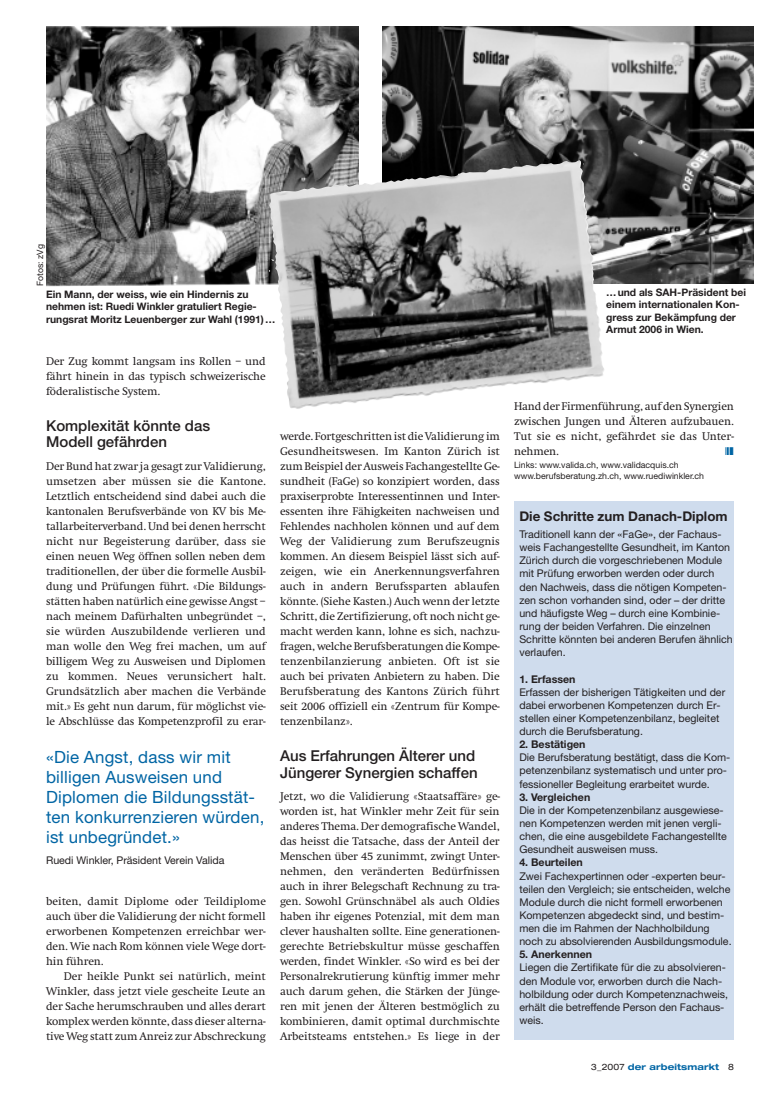
<style>
.page{position:relative;width:780px;height:1099px;background:#fff}
.page>*{position:absolute;margin:0;border:0;box-sizing:border-box;transform-origin:0 0}
.t1{font:16.88px/20px "Helvetica Neue";letter-spacing:.01em;color:#0065a4}
.t2{font:500 15px/16.2px "Helvetica Neue";color:#231f20}
.t3{font:700 13.38px "Helvetica Neue";color:#231f20}
.t4{font:11.5px/15px "Swift";letter-spacing:-.01em;color:#231f20;text-align:justify}
.t5{font:11.25px "Zapf Dingbats";color:#0065a4;scale:.9 1}
.t6{font:10.62px/13.1px "Helvetica Neue";color:#231f20}
.t7{font:700 10.62px "Helvetica Neue";color:#231f20}
.t8{font:700 10.25px/12.5px "Helvetica Neue";color:#231f20}
.t9{font:8.75px/11.2px "Helvetica Neue";color:#231f20}
.t10{font:700 expanded 8.75px "Helvetica Neue";letter-spacing:.015em;color:#0065a4}
.s1{font-weight:400;color:#231f20}
</style>
<div class="page">
<div style="left:514px;top:501px;width:219px;height:539px;background:#cfdced"></div>
<img style="left:46px;top:26px;width:312px;height:261px">
<img style="left:383px;top:26px;width:370px;height:257px">
<img style="left:279px;top:160px;width:325px;height:249px">
<p class="t9" style="left:35px;top:286px;width:43px;rotate:-90deg">Fotos: zVg</p>
<p class="t8" style="left:46px;top:289px;width:231px">Ein Mann, der weiss, wie ein Hindernis zu nehmen ist: Ruedi Winkler gratuliert Regie&shy;rungsrat Moritz Leuenberger zur Wahl (1991)…</p>
<p class="t8" style="left:606px;top:286px;width:141px">…und als SAH-Präsident bei einem internationalen Kon&shy;gress zur Bekämpfung der<br>Armut 2006 in Wien.</p>
<p class="t4" style="left:46px;top:353px;width:221px">Der Zug kommt langsam ins Rollen – und fährt hinein in das typisch schweizerische föderalistische System.</p>
<h2 class="t2" style="left:46px;top:419px;width:166px">Komplexität könnte das<br>Modell gefährden</h2>
<p class="t4" style="left:46px;top:458px;width:221px">Der Bund hat zwar ja gesagt zur Validierung, umsetzen aber müssen sie die Kantone.<br>Letztlich entscheidend sind dabei auch die kantonalen Berufsverbände von KV bis Me&shy;tallarbeiterverband. Und bei denen herrscht nicht nur Begeisterung darüber, dass sie einen neuen Weg öffnen sollen neben dem traditionellen, der über die formelle Ausbil&shy;dung und Prüfungen führt. «Die Bildungs&shy;stätten haben natürlich eine gewisse Angst – nach meinem Dafürhalten unbegründet –, sie würden Auszubildende verlieren und man wolle den Weg frei machen, um auf billigem Weg zu Ausweisen und Diplomen zu kommen. Neues verunsichert halt.<br>Grundsätzlich aber machen die Verbände mit.» Es geht nun darum, für möglichst vie&shy;le Abschlüsse das Kompetenzprofil zu erar-</p>
<h1 class="t1" style="left:46px;top:748px;width:220px">«Die Angst, dass wir mit billigen Ausweisen und<br>Diplomen die Bildungsstät&shy;ten konkurrenzieren würden, ist unbegründet.»</h1>
<p class="t6" style="left:46px;top:855px;width:180px">Ruedi Winkler, Präsident Verein Valida</p>
<p class="t4" style="left:46px;top:893px;width:221px">beiten, damit Diplome oder Teildiplome auch über die Validierung der nicht formell erworbenen Kompetenzen erreichbar wer&shy;den. Wie nach Rom können viele Wege dort&shy;hin führen.</p>
<p class="t4" style="left:46px;top:968px;width:221px;text-indent:18px">Der heikle Punkt sei natürlich, meint Winkler, dass jetzt viele gescheite Leute an der Sache herumschrauben und alles derart komplex werden könnte, dass dieser alterna&shy;tive Weg statt zum Anreiz zur Abschreckung</p>
<p class="t4" style="left:280px;top:428px;width:221px">werde. Fortgeschritten ist die Validierung im Gesundheitswesen. Im Kanton Zürich ist zum Beispiel der Ausweis Fachangestellte Ge&shy;sundheit (FaGe) so konzipiert worden, dass praxiserprobte Interessentinnen und Inter&shy;essenten ihre Fähigkeiten nachweisen und Fehlendes nachholen können und auf dem Weg der Validierung zum Berufszeugnis kommen. An diesem Beispiel lässt sich auf&shy;zeigen, wie ein Anerkennungsverfahren auch in andern Berufssparten ablaufen könnte. (Siehe Kasten.) Auch wenn der letzte Schritt, die Zertifizierung, oft noch nicht ge&shy;macht werden kann, lohne es sich, nachzu&shy;fragen, welche Berufsberatungen die Kompe&shy;tenzenbilanzierung anbieten. Oft ist sie auch bei privaten Anbietern zu haben. Die Berufsberatung des Kantons Zürich führt seit 2006 offiziell ein «Zentrum für Kompe&shy;tenzenbilanz».</p>
<h2 class="t2" style="left:280px;top:749px;width:199px">Aus Erfahrungen Älterer und<br>Jüngerer Synergien schaffen</h2>
<p class="t4" style="left:280px;top:788px;width:221px">Jetzt, wo die Validierung «Staatsaffäre» ge&shy;worden ist, hat Winkler mehr Zeit für sein anderes Thema. Der demografische Wandel, das heisst die Tatsache, dass der Anteil der Menschen über 45 zunimmt, zwingt Unter&shy;nehmen, den veränderten Bedürfnissen auch in ihrer Belegschaft Rechnung zu tra&shy;gen. Sowohl Grünschnäbel als auch Oldies haben ihr eigenes Potenzial, mit dem man clever haushalten sollte. Eine generationen&shy;gerechte Betriebskultur müsse geschaffen werden, findet Winkler. «So wird es bei der Personalrekrutierung künftig immer mehr auch darum gehen, die Stärken der Jünge&shy;ren mit jenen der Älteren bestmöglich zu kombinieren, damit optimal durchmischte Arbeitsteams entstehen.» Es liege in der</p>
<p class="t4" style="left:514px;top:398px;width:221px">Hand der Firmenführung, auf den Synergien zwischen Jungen und Älteren aufzubauen.<br>Tut sie es nicht, gefährdet sie das Unter&shy;nehmen.</p>
<p class="t5" style="left:725px;top:444px;width:11px">❘❙❚</p>
<p class="t9" style="left:514px;top:460px;width:191px">Links: www.valida.ch, www.validacquis.ch www.berufsberatung.zh.ch, www.ruediwinkler.ch</p>
<p class="t3" style="left:519px;top:512px;width:210px">Die Schritte zum Danach-Diplom</p>
<p class="t6" style="left:519px;top:529px;width:215px">Traditionell kann der «FaGe», der Fachaus&shy;weis Fachangestellte Gesundheit, im Kanton Zürich durch die vorgeschriebenen Module mit Prüfung erworben werden oder durch den Nachweis, dass die nötigen Kompeten&shy;zen schon vorhanden sind, oder – der dritte und häufigste Weg – durch eine Kombinie&shy;rung der beiden Verfahren. Die einzelnen Schritte könnten bei anderen Berufen ähnlich verlaufen.</p>
<p class="t7" style="left:519px;top:675px;width:58px">1. Erfassen</p>
<p class="t6" style="left:519px;top:686px;width:207px">Erfassen der bisherigen Tätigkeiten und der dabei erworbenen Kompetenzen durch Er&shy;stellen einer Kompetenzenbilanz, begleitet durch die Berufsberatung.</p>
<p class="t7" style="left:519px;top:740px;width:68px">2. Bestätigen</p>
<p class="t6" style="left:519px;top:752px;width:212px">Die Berufsberatung bestätigt, dass die Kom&shy;petenzenbilanz systematisch und unter pro&shy;fessioneller Begleitung erarbeitet wurde.</p>
<p class="t7" style="left:519px;top:793px;width:72px">3. Vergleichen</p>
<p class="t6" style="left:519px;top:804px;width:209px">Die in der Kompetenzenbilanz ausgewiese&shy;nen Kompetenzen werden mit jenen vergli&shy;chen, die eine ausgebildete Fachangestellte Gesundheit ausweisen muss.</p>
<p class="t7" style="left:519px;top:858px;width:65px">4. Beurteilen</p>
<p class="t6" style="left:519px;top:870px;width:214px">Zwei Fachexpertinnen oder -experten beur&shy;teilen den Vergleich; sie entscheiden, welche Module durch die nicht formell erworbenen Kompetenzen abgedeckt sind, und bestim&shy;men die im Rahmen der Nachholbildung noch zu absolvierenden Ausbildungsmodule.</p>
<p class="t7" style="left:519px;top:950px;width:74px">5. Anerkennen</p>
<p class="t6" style="left:519px;top:962px;width:210px">Liegen die Zertifikate für die zu absolvieren&shy;den Module vor, erworben durch die Nach&shy;holbildung oder durch Kompetenznachweis, erhält die betreffende Person den Fachaus&shy;weis.</p>
<p class="t10" style="left:591px;top:1063px;width:144px"><span class="s1">3_2007</span> der arbeitsmarkt <span class="s1">8</span></p>
</div>
